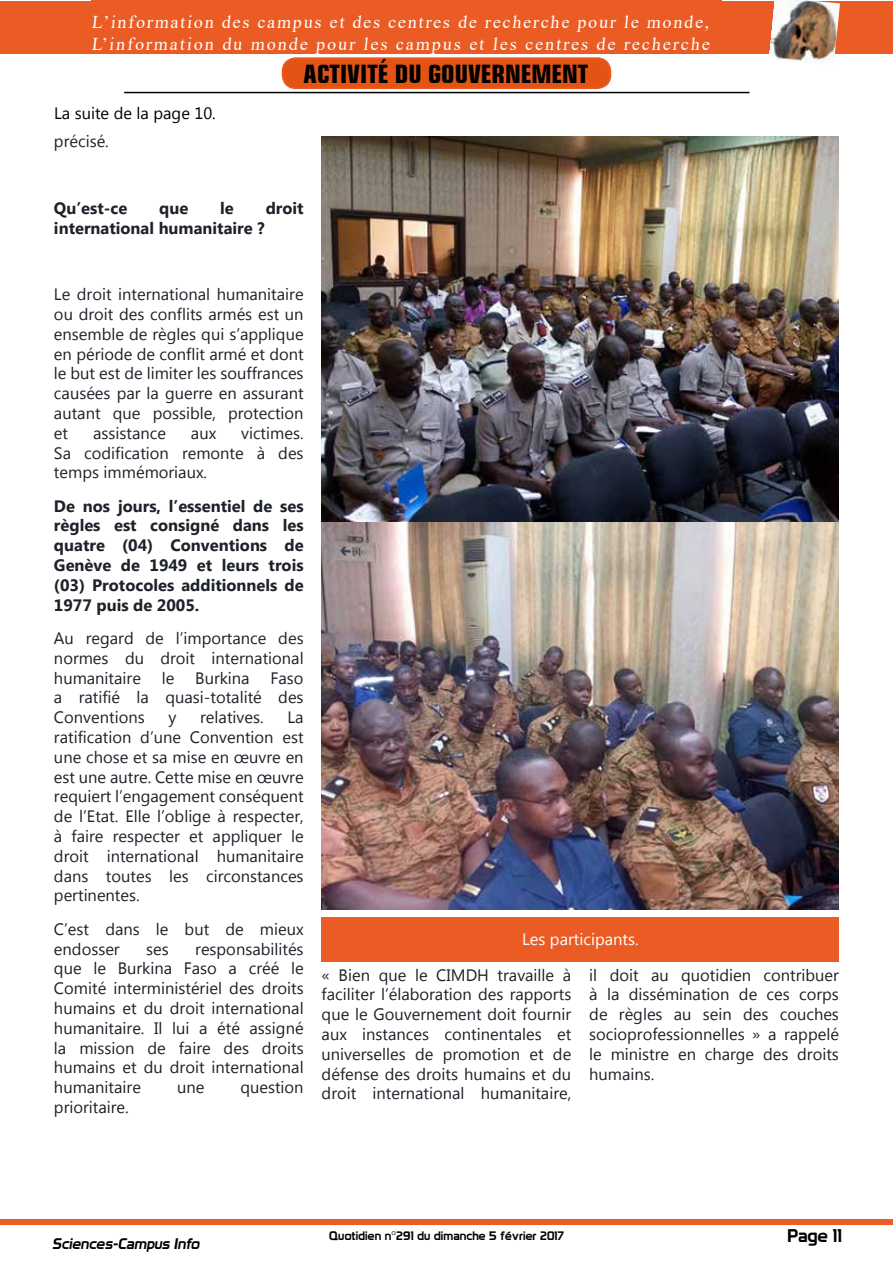
<style>
.page{position:relative;width:893px;height:1263px;background:#fff}
.page>*{position:absolute;margin:0;border:0;box-sizing:border-box;transform-origin:0 0}
.t1{font:700 condensed 25.5px "Square 721 BT";color:#000}
.t2{font:18px/21.6px "Times New Roman";letter-spacing:.105em;color:#fff}
.t3{font:18px "Prototype";color:#000}
.t4{font:16.5px/19.8px "Myanmar Text";color:#1d2129;text-align:justify}
.t5{font:700 16.5px/19.8px "Myanmar Text";color:#1d2129;text-align:justify}
.t6{font:16.5px "Myanmar Text";color:#000}
.t7{font:16.5px "Myanmar Text";color:#fff}
.t8{font:italic 15px "Prototype";color:#000}
.t9{font:12px "Prototype";letter-spacing:.01em;color:#000}
</style>
<div class="page">
<div style="left:0;top:1219px;width:893px;height:6px;background:#ea5c24"></div>
<hr style="left:124px;top:92px;width:625px;height:1px;background:#000">
<div style="left:0;top:1px;width:893px;height:53px;background:#ea5c24"></div>
<div style="left:91px;top:0;width:631px;height:50px;background:#ea5c24"></div>
<img style="left:769px;top:0;width:71px;height:64px">
<div style="left:282px;top:58px;width:328px;height:30px;background:#e35414;border-radius:14px"></div>
<div style="left:282px;top:57px;width:329px;height:32px;border:2px solid #ea5c24;border-radius:14px"></div>
<div style="left:322px;top:917px;width:517px;height:44px;background:#ea5c24"></div>
<img style="left:322px;top:136px;width:517px;height:773px">
<p class="t2" style="left:91px;top:11px;width:622px">L’information des campus et des centres de recherche pour le monde,<br>L’information du monde pour les campus et les centres de recherche</p>
<h1 class="t1" style="left:303px;top:58px;width:286px">ACTIVITÉ DU GOUVERNEMENT</h1>
<p class="t6" style="left:54px;top:104px;width:163px">La suite de la page 10.</p>
<p class="t4" style="left:54px;top:132px;width:56px">précisé.</p>
<p class="t5" style="left:54px;top:198px;width:75px">Qu’est-ce</p>
<p class="t5" style="left:159px;top:198px;width:31px">que</p>
<p class="t5" style="left:220px;top:198px;width:15px">le</p>
<p class="t5" style="left:266px;top:198px;width:39px">droit</p>
<p class="t5" style="left:54px;top:218px;width:212px">international humanitaire ?</p>
<p class="t4" style="left:54px;top:285px;width:251px">Le droit international humanitaire ou droit des conflits armés est un ensemble de règles qui s’applique en période de conflit armé et dont le but est de limiter les souffrances causées par la guerre en assurant autant que possible, protection et</p>
<p class="t4" style="left:54px;top:423px;width:251px;text-indent:187px">victimes.<br>Sa codification remonte à des temps immémoriaux.</p>
<p class="t5" style="left:54px;top:496px;width:251px">De nos jours, l’essentiel de ses règles est consigné dans les quatre (04) Conventions de Genève de 1949 et leurs trois (03) Protocoles additionnels de 1977 puis de 2005.</p>
<p class="t4" style="left:54px;top:628px;width:251px">Au regard de l’importance des normes du droit international humanitaire</p>
<p class="t4" style="left:93px;top:423px;width:74px">assistance</p>
<p class="t4" style="left:191px;top:423px;width:27px">aux</p>
<p class="t4" style="left:162px;top:668px;width:14px">le</p>
<p class="t4" style="left:195px;top:668px;width:56px">Burkina</p>
<p class="t4" style="left:54px;top:668px;width:251px;text-indent:217px">Faso a ratifié la quasi-totalité des Conventions</p>
<p class="t4" style="left:168px;top:708px;width:9px">y</p>
<p class="t4" style="left:200px;top:708px;width:65px">relatives.</p>
<p class="t4" style="left:54px;top:708px;width:251px;text-indent:233px">La ratification d’une Convention est une chose et sa mise en œuvre en est une autre. Cette mise en œuvre requiert l’engagement conséquent de l’Etat. Elle l’oblige à respecter, à faire respecter et appliquer le droit international humanitaire dans toutes les circonstances pertinentes.</p>
<p class="t4" style="left:54px;top:919px;width:251px">C’est dans le but de mieux endosser</p>
<p class="t4" style="left:54px;top:939px;width:251px;text-indent:141px">responsabilités que le Burkina Faso a créé le Comité interministériel des droits humains et du droit international humanitaire. Il lui a été assigné la mission de faire des droits humains et du droit international humanitaire</p>
<p class="t4" style="left:146px;top:939px;width:24px">ses</p>
<p class="t4" style="left:177px;top:1077px;width:29px">une</p>
<p class="t4" style="left:240px;top:1077px;width:65px">question</p>
<p class="t4" style="left:54px;top:1097px;width:76px">prioritaire.</p>
<p class="t7" style="left:522px;top:929px;width:118px">Les participants.</p>
<p class="t4" style="left:322px;top:965px;width:251px">« Bien que le CIMDH travaille à faciliter l’élaboration des rapports que le Gouvernement doit fournir aux instances continentales et universelles de promotion et de défense des droits humains et du droit international humanitaire,</p>
<p class="t4" style="left:589px;top:965px;width:251px">il doit au quotidien contribuer à la dissémination de ces corps de règles au sein des couches socioprofessionnelles » a rappelé le ministre en charge des droits humains.</p>
<p class="t8" style="left:52px;top:1234px;width:152px">Sciences-Campus Info</p>
<p class="t3" style="left:787px;top:1225px;width:56px">Page 11</p>
<p class="t9" style="left:329px;top:1228px;width:236px">Quotidien n°291 du dimanche 5 février 2017</p>
</div>
